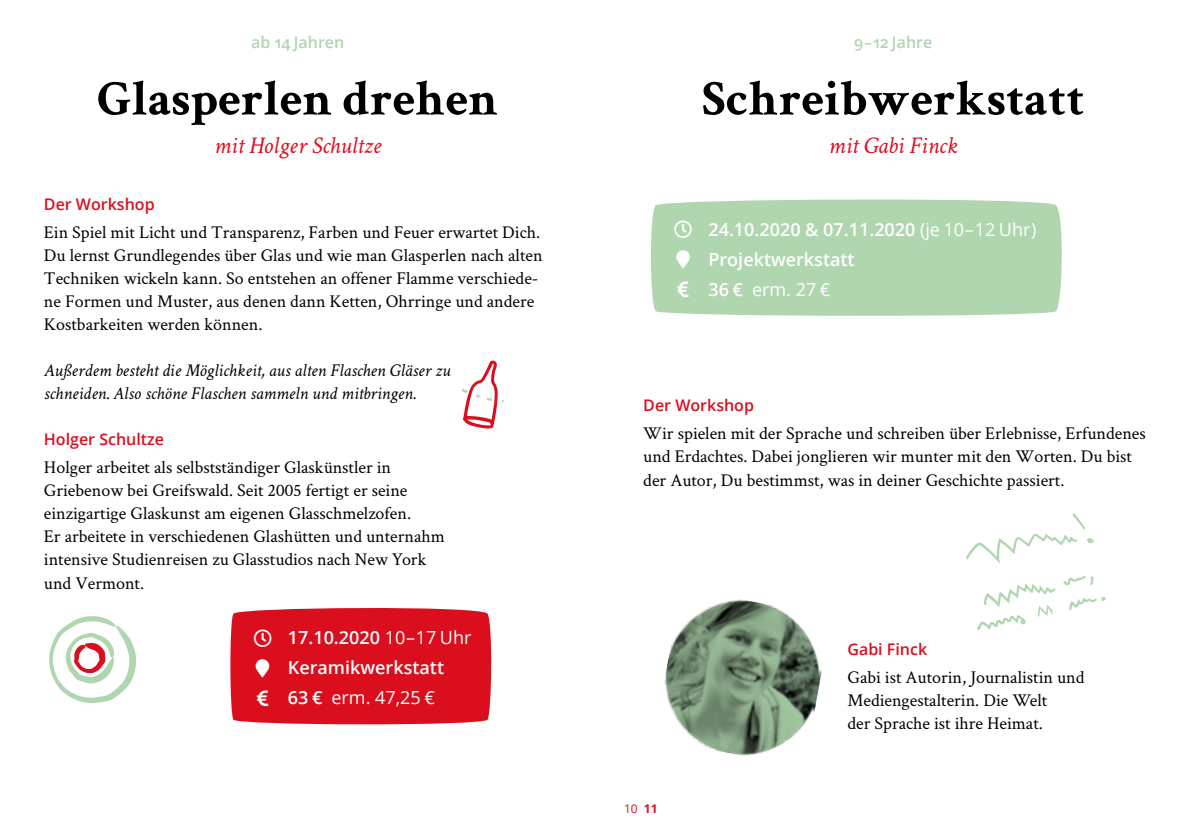
<style>
.page{position:relative;width:1191px;height:840px;background:#fff}
.page>*{position:absolute;margin:0;border:0;box-sizing:border-box;transform-origin:0 0}
.t1{font:700 50px "Crimson Text";color:#000}
.t2{font:italic 24px "Crimson Text";color:#db0e1d}
.t3{font:18px/23px "Crimson Text";color:#000}
.t4{font:600 18px/30px "Open Sans";color:#fff}
.t5{font:italic 18px/23px "Crimson Text";color:#000}
.t6{font:600 16px "Open Sans";color:#db0e1d}
.t7{font:600 16px "Open Sans";color:#b0d6af}
.t8{font:12px "Open Sans";color:#db0e1d}
.s1{font-weight:400}
.s2{font-weight:700}
</style>
<div class="page">
<svg style="left:461px;top:360px;width:42px;height:68px"></svg>
<svg style="left:49px;top:616px;width:87px;height:86px"></svg>
<svg style="left:664px;top:599px;width:158px;height:157px"></svg>
<div style="left:651px;top:199px;width:411px;height:117px;background:#b0d6af"></div>
<svg style="left:966px;top:514px;width:128px;height:49px"></svg>
<svg style="left:1063px;top:576px;width:30px;height:9px"></svg>
<svg style="left:977px;top:583px;width:78px;height:47px"></svg>
<svg style="left:1069px;top:597px;width:36px;height:12px"></svg>
<div style="left:230px;top:608px;width:262px;height:117px;background:#db0e1d"></div>
<svg style="left:674px;top:220px;width:18px;height:18px"></svg>
<svg style="left:676px;top:250px;width:14px;height:18px"></svg>
<svg style="left:677px;top:281px;width:12px;height:16px"></svg>
<p class="t7" style="left:251px;top:31px;width:95px">ab 14 Jahren</p>
<h1 class="t1" style="left:97px;top:68px;width:403px">Glasperlen drehen</h1>
<h2 class="t2" style="left:214px;top:132px;width:169px">mit Holger Schultze</h2>
<p class="t6" style="left:44px;top:193px;width:112px">Der Workshop</p>
<p class="t3" style="left:44px;top:220px;width:500px">Ein Spiel mit Licht und Transparenz, Farben und Feuer erwartet Dich.<br>Du lernst Grundlegendes über Glas und wie man Glasperlen nach alten Techniken wickeln kann. So entstehen an offener Flamme verschiede&shy;ne Formen und Muster, aus denen dann Ketten, Ohrringe und andere Kostbarkeiten werden können.</p>
<p class="t5" style="left:44px;top:359px;width:408px">Außerdem besteht die Möglichkeit, aus alten Flaschen Gläser zu schneiden. Also schöne Flaschen sammeln und mitbringen.</p>
<p class="t6" style="left:44px;top:428px;width:122px">Holger Schultze</p>
<p class="t3" style="left:44px;top:455px;width:402px">Holger arbeitet als selbstständiger Glaskünstler in Griebenow bei Greifswald. Seit 2005 fertigt er seine einzigartige Glaskunst am eigenen Glasschmelzofen.<br>Er arbeitete in verschiedenen Glashütten und unternahm intensive Studienreisen zu Glasstudios nach New York und Vermont.</p>
<p class="t4" style="left:288px;top:621px;width:185px">17.10.2020 <span class="s1">10–17 Uhr<br></span>Keramikwerkstatt<br>63 € <span class="s1">erm. 47,25 €</span></p>
<p class="t7" style="left:854px;top:31px;width:80px">9–12 Jahre</p>
<h1 class="t1" style="left:702px;top:68px;width:384px">Schreibwerkstatt</h1>
<h2 class="t2" style="left:828px;top:132px;width:131px">mit Gabi Finck</h2>
<p class="t4" style="left:708px;top:213px;width:329px">24.10.2020 &amp; 07.11.2020 <span class="s1">(je 10–12 Uhr)<br></span>Projektwerkstatt<br>36 € <span class="s1">erm. 27 €</span></p>
<p class="t6" style="left:643px;top:394px;width:112px">Der Workshop</p>
<p class="t3" style="left:643px;top:421px;width:504px">Wir spielen mit der Sprache und schreiben über Erlebnisse, Erfundenes und Erdachtes. Dabei jonglieren wir munter mit den Worten. Du bist der Autor, Du bestimmst, was in deiner Geschichte passiert.</p>
<p class="t8" style="left:624px;top:800px;width:35px">10 <span class="s2">11</span></p>
<p class="t6" style="left:847px;top:638px;width:81px">Gabi Finck</p>
<p class="t3" style="left:847px;top:665px;width:238px">Gabi ist Autorin, Journalistin und<br>Mediengestalterin. Die Welt<br>der Sprache ist ihre Heimat.</p>
</div>
